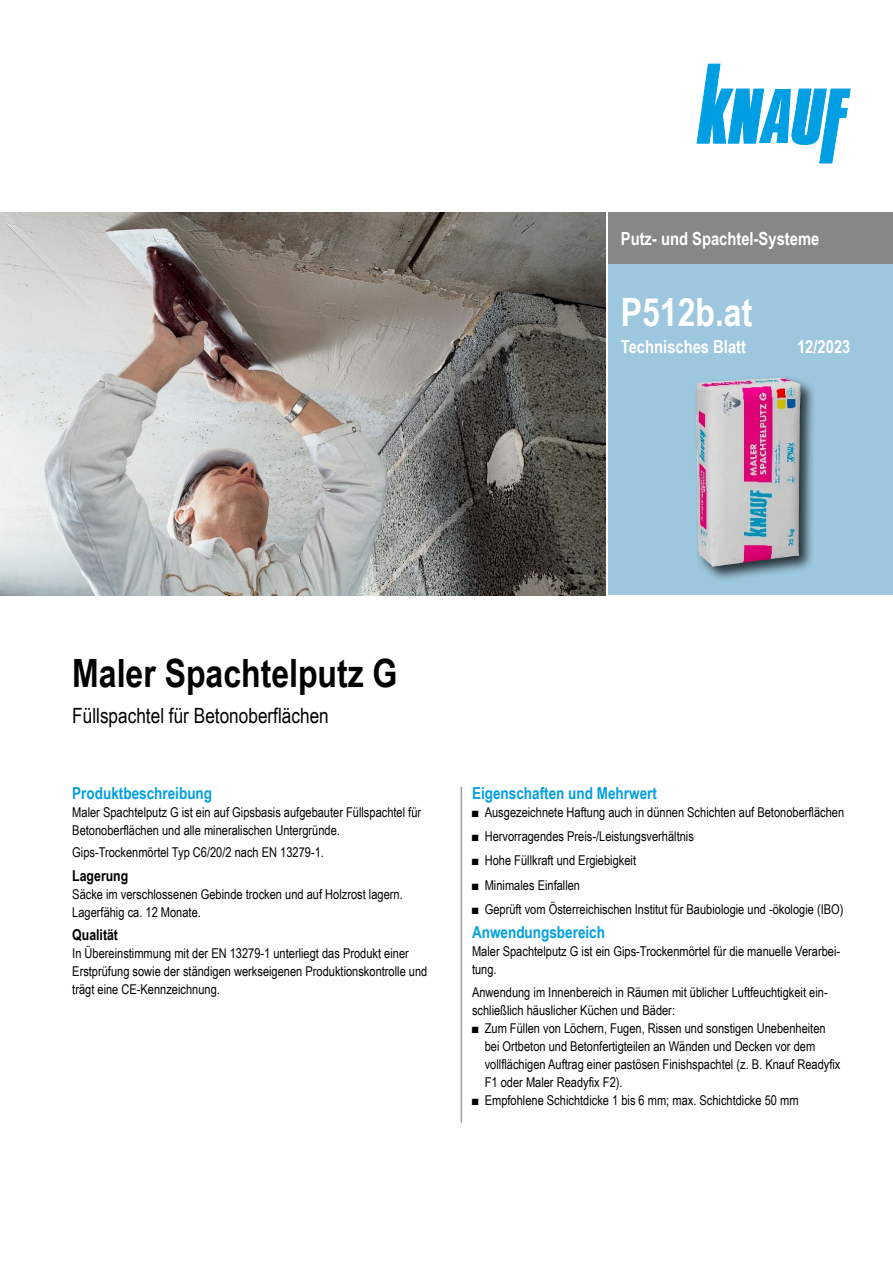
<style>
.page{position:relative;width:893px;height:1263px;background:#fff}
.page>*{position:absolute;margin:0;border:0;box-sizing:border-box;transform-origin:0 0}
.t1{font:700 39px "Arial Narrow";color:#000}
.t2{font:700 39px "Arial Narrow";color:#fff}
.t3{font:21px "Arial Narrow";color:#000}
.Ausgabe_TB{font:700 18px "Arial Narrow";color:#fff}
.Ue3_11cyan_TB{font:700 16.5px "Arial Narrow";color:#009fe3}
.Ue4_10schwarz_TB{font:700 15px "Arial Narrow";color:#000}
.Text_TB{font:13.5px/18px "Arial Narrow";color:#000}
.Text_Abs_o_TB{font:13.5px/18px "Arial Narrow";color:#000}
</style>
<div class="page">
<div style="left:608px;top:213px;width:285px;height:382px;background:#9dc7de"></div>
<div style="left:608px;top:213px;width:285px;height:51px;background:#878787"></div>
<img style="left:0;top:213px;width:606px;height:382px">
<div style="left:693px;top:375px;width:124px;height:208px;background:#000;opacity:.75"></div>
<img style="left:696px;top:378px;width:105px;height:189px">
<svg style="left:697px;top:64px;width:153px;height:99px"></svg>
<hr style="left:461px;top:787px;width:1px;height:336px;background:#9d9d9c">
<h3 class="Ausgabe_TB" style="left:621px;top:225px;width:200px">Putz- und Spachtel-Systeme</h3>
<h1 class="t2" style="left:621px;top:282px;width:133px">P512b.at</h1>
<h3 class="Ausgabe_TB" style="left:621px;top:333px;width:127px">Technisches Blatt</h3>
<p class="Ausgabe_TB" style="left:797px;top:333px;width:55px">12/2023</p>
<h1 class="t1" style="left:72px;top:644px;width:327px">Maler Spachtelputz G</h1>
<h2 class="t3" style="left:72px;top:700px;width:258px">Füllspachtel für Betonoberflächen</h2>
<p class="Ue3_11cyan_TB" style="left:72px;top:780px;width:141px">Produktbeschreibung</p>
<p class="Text_TB" style="left:72px;top:802px;width:350px">Maler Spachtelputz G ist ein auf Gipsbasis aufgebauter Füllspachtel für<br>Betonoberflächen und alle mineralischen Untergründe.</p>
<p class="Text_Abs_o_TB" style="left:72px;top:843px;width:253px">Gips-Trockenmörtel Typ C6/20/2 nach EN 13279-1.</p>
<p class="Ue4_10schwarz_TB" style="left:72px;top:864px;width:58px">Lagerung</p>
<p class="Text_TB" style="left:72px;top:884px;width:332px">Säcke im verschlossenen Gebinde trocken und auf Holzrost lagern.</p>
<p class="Text_TB" style="left:72px;top:902px;width:130px">Lagerfähig ca. 12 Monate.</p>
<p class="Ue4_10schwarz_TB" style="left:72px;top:924px;width:47px">Qualität</p>
<p class="Text_TB" style="left:72px;top:944px;width:357px">In Übereinstimmung mit der EN 13279-1 unterliegt das Produkt einer<br>Erstprüfung sowie der ständigen werkseigenen Produktionskontrolle und trägt eine CE‑Kennzeichnung.</p>
<p class="Ue3_11cyan_TB" style="left:472px;top:780px;width:186px">Eigenschaften und Mehrwert</p>
<p class="Text_TB" style="left:472px;top:802px;width:374px">■ Ausgezeichnete Haftung auch in dünnen Schichten auf Betonoberflächen</p>
<p class="Text_TB" style="left:472px;top:827px;width:223px">■ Hervorragendes Preis-/Leistungsverhältnis</p>
<p class="Text_TB" style="left:472px;top:851px;width:166px">■ Hohe Füllkraft und Ergiebigkeit</p>
<p class="Text_TB" style="left:472px;top:875px;width:110px">■ Minimales Einfallen</p>
<p class="Text_TB" style="left:472px;top:900px;width:373px">■ Geprüft vom Österreichischen Institut für Baubiologie und -ökologie (IBO)</p>
<p class="Ue3_11cyan_TB" style="left:472px;top:920px;width:135px">Anwendungsbereich</p>
<p class="Text_TB" style="left:472px;top:942px;width:370px">Maler Spachtelputz G ist ein Gips-Trockenmörtel für die manuelle Verarbei&shy;tung.</p>
<p class="Text_Abs_o_TB" style="left:472px;top:983px;width:357px">Anwendung im Innenbereich in Räumen mit üblicher Luftfeuchtigkeit ein&shy;schließlich häuslicher Küchen und Bäder:</p>
<p class="Text_TB" style="left:485px;top:1019px;width:357px;text-indent:-13px">■ Zum Füllen von Löchern, Fugen, Rissen und sonstigen Unebenheiten bei Ortbeton und Betonfertigteilen an Wänden und Decken vor dem vollflächigen Auftrag einer pastösen Finishspachtel (z. B. Knauf Readyfix F1 oder Maler Readyfix F2).</p>
<p class="Text_TB" style="left:472px;top:1091px;width:328px">■ Empfohlene Schichtdicke 1 bis 6 mm; max. Schichtdicke 50 mm</p>
</div>
